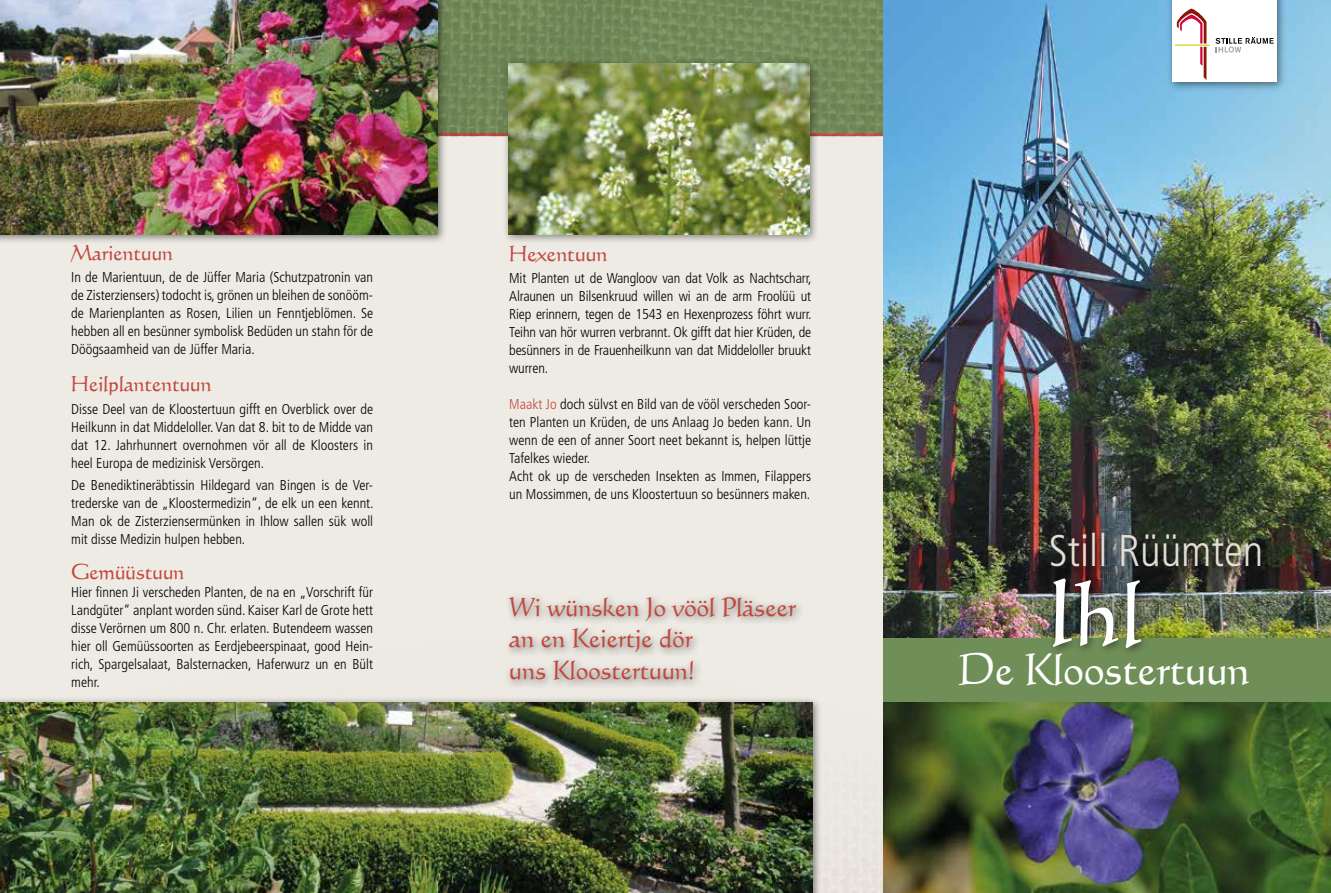
<style>
.page{position:relative;width:1331px;height:893px;background:#eeebe5}
.page>*{position:absolute;margin:0;border:0;box-sizing:border-box;transform-origin:0 0}
.t1{font:89.1px "Codex LT";color:#fff}
.t2{font:300 condensed 44.4px "Frutiger LT Std";color:#e3ded4}
.t3{font:42.6px "Codex LT";color:#fff}
.t4{font:25.65px/31.7px "Codex LT";color:#c2483d}
.t5{font:21.45px "Codex LT";color:#c2483d}
.t6{font:21px "Codex LT";color:#c2483d}
.t7{font:300 condensed 14.25px/18px "Frutiger LT Std";color:#000;text-align:justify}
.s1{color:#c2483d}
</style>
<div class="page">
<img style="left:448px;top:0;width:435px;height:136px">
<img style="left:883px;top:0;width:448px;height:638px">
<img style="left:883px;top:702px;width:448px;height:191px">
<div style="left:1048px;top:529px;width:225px;height:50px;background:#000;opacity:.5"></div>
<div style="left:883px;top:638px;width:448px;height:64px;background:#708e58"></div>
<div style="left:1047px;top:573px;width:104px;height:85px;background:#000;opacity:.5"></div>
<div style="left:1166px;top:0;width:121px;height:92px;background:#000;opacity:.5"></div>
<div style="left:1172px;top:0;width:104px;height:82px;background:#fff"></div>
<hr style="left:1175px;top:45px;width:35px;height:1px;background:#cad400">
<svg style="left:1177px;top:9px;width:29px;height:71px"></svg>
<svg style="left:1215px;top:37px;width:59px;height:16px"></svg>
<div style="left:503px;top:591px;width:303px;height:99px;background:#000;opacity:.5"></div>
<div style="left:502px;top:58px;width:318px;height:186px;background:#000;opacity:.5"></div>
<img style="left:508px;top:64px;width:301px;height:170px">
<div style="left:0;top:696px;width:822px;height:197px;background:#000;opacity:.5"></div>
<img style="left:0;top:702px;width:812px;height:191px">
<div style="left:0;top:0;width:448px;height:245px;background:#000;opacity:.5"></div>
<img style="left:0;top:0;width:437px;height:234px">
<h3 class="t6" style="left:71px;top:240px;width:103px">Marientuun</h3>
<p class="t7" style="left:71px;top:268px;width:303px">In de Marientuun, de de Jüffer Maria (Schutzpatronin van de Zisterziensers) todocht is, grönen un bleihen de sonööm&shy;de Marienplanten as Rosen, Lilien un Fenntjeblömen. Se hebben all en besünner symbolisk Bedüden un stahn för de Döögsaamheid van de Jüffer Maria.</p>
<h3 class="t6" style="left:71px;top:371px;width:142px">Heilplantentuun</h3>
<p class="t7" style="left:71px;top:400px;width:303px">Disse Deel van de Kloostertuun gifft en Overblick over de Heilkunn in dat Middeloller. Van dat 8. bit to de Midde van dat 12. Jahrhunnert overnohmen vör all de Kloosters in heel Europa de medizinisk Versörgen.</p>
<p class="t7" style="left:71px;top:476px;width:304px">De Benediktineräbtissin Hildegard van Bingen is de Ver&shy;trederske van de „Kloostermedizin“, de elk un een kennt.<br>Man ok de Zisterziensermünken in Ihlow sallen sük woll mit disse Medizin hulpen hebben.</p>
<h3 class="t6" style="left:71px;top:559px;width:115px">Gemüüstuun</h3>
<p class="t7" style="left:71px;top:583px;width:303px">Hier finnen Ji verscheden Planten, de na en „Vorschrift für Landgüter“ anplant worden sünd. Kaiser Karl de Grote hett disse Verörnen um 800 n. Chr. erlaten. Butendeem wassen hier oll Gemüüssoorten as Eerdjebeerspinaat, good Hein&shy;rich, Spargelsalaat, Balsternacken, Haferwurz un en Bült mehr.</p>
<h3 class="t5" style="left:509px;top:241px;width:100px">Hexentuun</h3>
<p class="t7" style="left:509px;top:270px;width:304px">Mit Planten ut de Wangloov van dat Volk as Nachtscharr, Alraunen un Bilsenkruud willen wi an de arm Froolüü ut Riep erinnern, tegen de 1543 en Hexenprozess föhrt wurr.<br>Teihn van hör wurren verbrannt. Ok gifft dat hier Krüden, de besünners in de Frauenheilkunn van dat Middeloller bruukt wurren.</p>
<p class="t7" style="left:509px;top:395px;width:303px;text-align:left"><span class="s1">Maakt Jo</span> doch sülvst en Bild van de vööl verscheden Soor&shy;ten Planten un Krüden, de uns Anlaag Jo beden kann. Un wenn de een of anner Soort neet bekannt is, helpen lüttje Tafelkes wieder.<br>Acht ok up de verscheden Insekten as Immen, Filappers un Mossimmen, de uns Kloostertuun so besünners maken.</p>
<h3 class="t4" style="left:509px;top:591px;width:289px">Wi wünsken Jo vööl Pläseer an en Keiertje dör<br>uns Kloostertuun!</h3>
<h2 class="t2" style="left:1049px;top:526px;width:216px">Still Rüümten</h2>
<h1 class="t1" style="left:1047px;top:560px;width:97px">Ihl</h1>
<h3 class="t3" style="left:959px;top:644px;width:292px">De Kloostertuun</h3>
</div>
